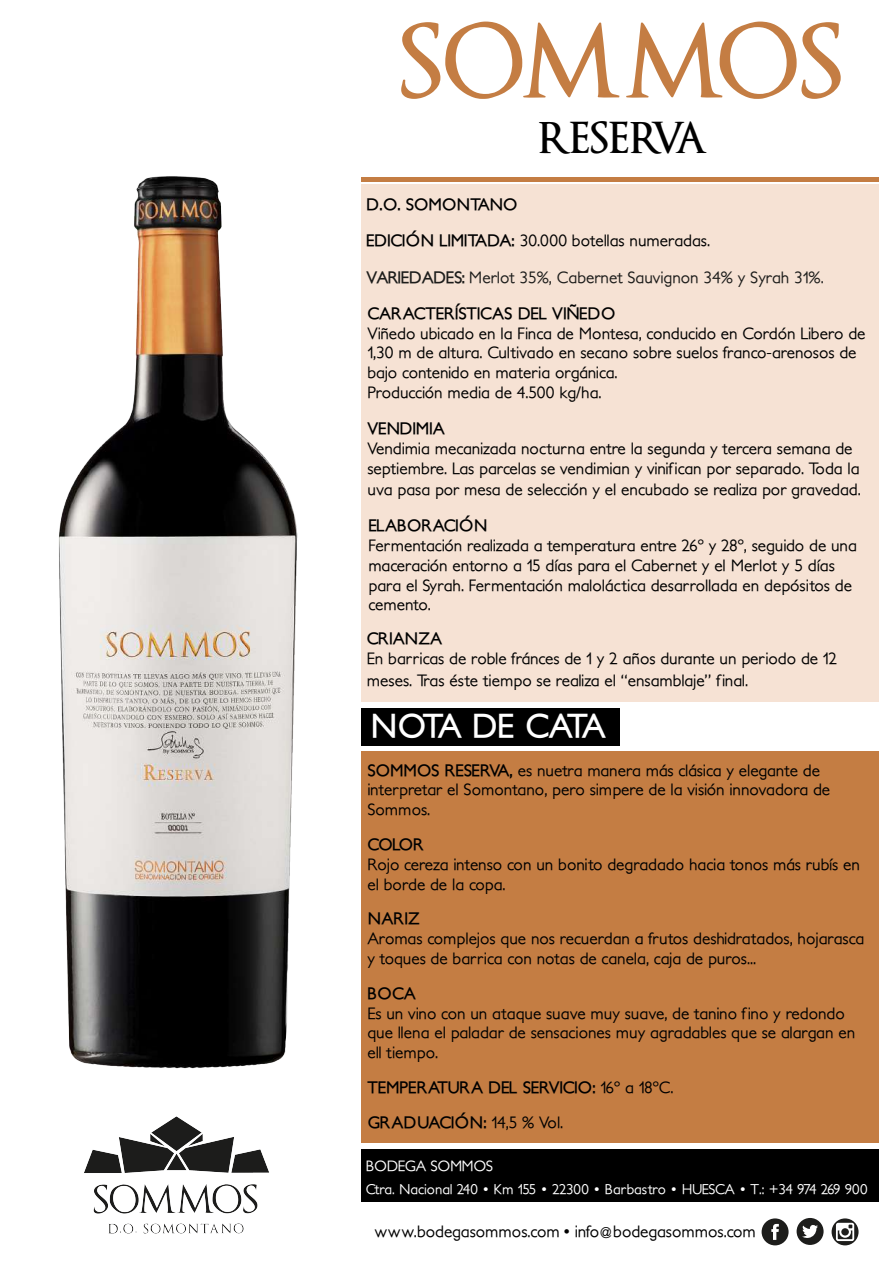
<style>
.page{position:relative;width:893px;height:1263px;background:#fff}
.page>*{position:absolute;margin:0;border:0;box-sizing:border-box;transform-origin:0 0}
.t1{font:600 99px "Optimus Princeps";color:#c47d43}
.t2{font:600 42px "Optimus Princeps";color:#000}
.t3{font:700 32.85px "Petita";letter-spacing:-.12em;color:#fff}
.t4{font:500 16.5px/19.8px "Petita";color:#000}
.t5{font:700 16.5px/36px "Petita";letter-spacing:-.03em;color:#000}
.t6{font:500 16.5px "Petita";color:#1d1d1b}
.t7{font:700 16.5px "Petita";color:#000}
.t8{font:500 15px "Petita";letter-spacing:-.035em;color:#fff}
.t9{font:500 14.25px "Petita";color:#fff}
.s1{font-weight:500}
.s2{font-weight:700}
</style>
<div class="page">
<div style="left:362px;top:1149px;width:517px;height:53px;background:#000"></div>
<div style="left:362px;top:184px;width:517px;height:518px;background:#f6e2d4"></div>
<div style="left:362px;top:177px;width:517px;height:5px;background:#c47d43"></div>
<div style="left:362px;top:752px;width:517px;height:391px;background:#c47d43"></div>
<div style="left:362px;top:708px;width:258px;height:38px;background:#000"></div>
<svg style="left:762px;top:1218px;width:27px;height:27px"></svg>
<svg style="left:797px;top:1218px;width:27px;height:27px"></svg>
<svg style="left:832px;top:1218px;width:27px;height:27px"></svg>
<img style="left:84px;top:1116px;width:185px;height:118px">
<img style="left:59px;top:176px;width:341px;height:905px">
<h1 class="t1" style="left:399px;top:9px;width:445px">SOMMOS</h1>
<h2 class="t2" style="left:538px;top:116px;width:171px">RESERVA</h2>
<p class="t5" style="left:366px;top:187px;width:346px">D.O. SOMONTANO<br>EDICIÓN LIMITADA: <span class="s1">30.000 botellas numeradas.</span></p>
<p class="t6" style="left:366px;top:267px;width:459px"><span class="s2">VARIEDADES:</span> Merlot 35%, Cabernet Sauvignon 34% y Syrah 31%.</p>
<p class="t5" style="left:367px;top:296px;width:250px">CARACTERÍSTICAS DEL VIÑEDO</p>
<p class="t4" style="left:367px;top:323px;width:500px">Viñedo ubicado en la Finca de Montesa, conducido en Cordón Libero de 1,30 m de altura. Cultivado en secano sobre suelos franco-arenosos de bajo contenido en materia orgánica.<br>Producción media de 4.500 kg/ha.</p>
<p class="t5" style="left:367px;top:411px;width:79px">VENDIMIA</p>
<p class="t4" style="left:367px;top:439px;width:494px">Vendimia mecanizada nocturna entre la segunda y tercera semana de septiembre. Las parcelas se vendimian y vinifican por separado. Toda la</p>
<p class="t4" style="left:367px;top:480px;width:495px">uva pasa por mesa de selección y el encubado se realiza por gravedad.</p>
<p class="t7" style="left:369px;top:516px;width:121px">ELABORACIÓN</p>
<p class="t4" style="left:369px;top:536px;width:490px">Fermentación realizada a temperatura entre 26º y 28º, seguido de una maceración entorno a 15 días para el Cabernet y el Merlot y 5 días para el Syrah. Fermentación maloláctica desarrollada en depósitos de cemento.</p>
<p class="t7" style="left:367px;top:628px;width:77px">CRIANZA</p>
<p class="t4" style="left:367px;top:648px;width:472px;line-height:21.6px">En barricas de roble fránces de 1 y 2 años durante un periodo de 12 meses. Tras éste tiempo se realiza el “ensamblaje” final.</p>
<h3 class="t3" style="left:370px;top:706px;width:237px">NOTA DE CATA</h3>
<p class="t4" style="left:367px;top:760px;width:464px"><span class="s2">SOMMOS RESERVA,</span> es nuetra manera más clásica y elegante de interpretar el Somontano, pero simpere de la visión innovadora de<br>Sommos.</p>
<p class="t5" style="left:367px;top:827px;width:58px">COLOR</p>
<p class="t4" style="left:367px;top:855px;width:494px">Rojo cereza intenso con un bonito degradado hacia tonos más rubís en el borde de la copa.</p>
<p class="t5" style="left:367px;top:901px;width:54px">NARIZ</p>
<p class="t4" style="left:367px;top:929px;width:498px">Aromas complejos que nos recuerdan a frutos deshidratados, hojarasca y toques de barrica con notas de canela, caja de puros...</p>
<p class="t5" style="left:367px;top:976px;width:50px">BOCA</p>
<p class="t4" style="left:367px;top:1003px;width:489px">Es un vino con un ataque suave muy suave, de tanino fino y redondo que llena el paladar de sensaciones muy agradables que se alargan en ell tiempo.</p>
<p class="t5" style="left:367px;top:1070px;width:308px;line-height:34.8px">TEMPERATURA DEL SERVICIO: <span class="s1">16º a 18ºC.<br></span>GRADUACIÓN: <span class="s1">14,5 % Vol.</span></p>
<p class="t8" style="left:366px;top:1157px;width:129px">BODEGA SOMMOS</p>
<p class="t9" style="left:366px;top:1180px;width:503px">Ctra. Nacional 240 • Km 155 • 22300 • Barbastro • HUESCA • T.: +34 974 269 900</p>
<p class="t4" style="left:375px;top:1222px;width:383px">www.bodegasommos.com • info@bodegasommos.com</p>
</div>
